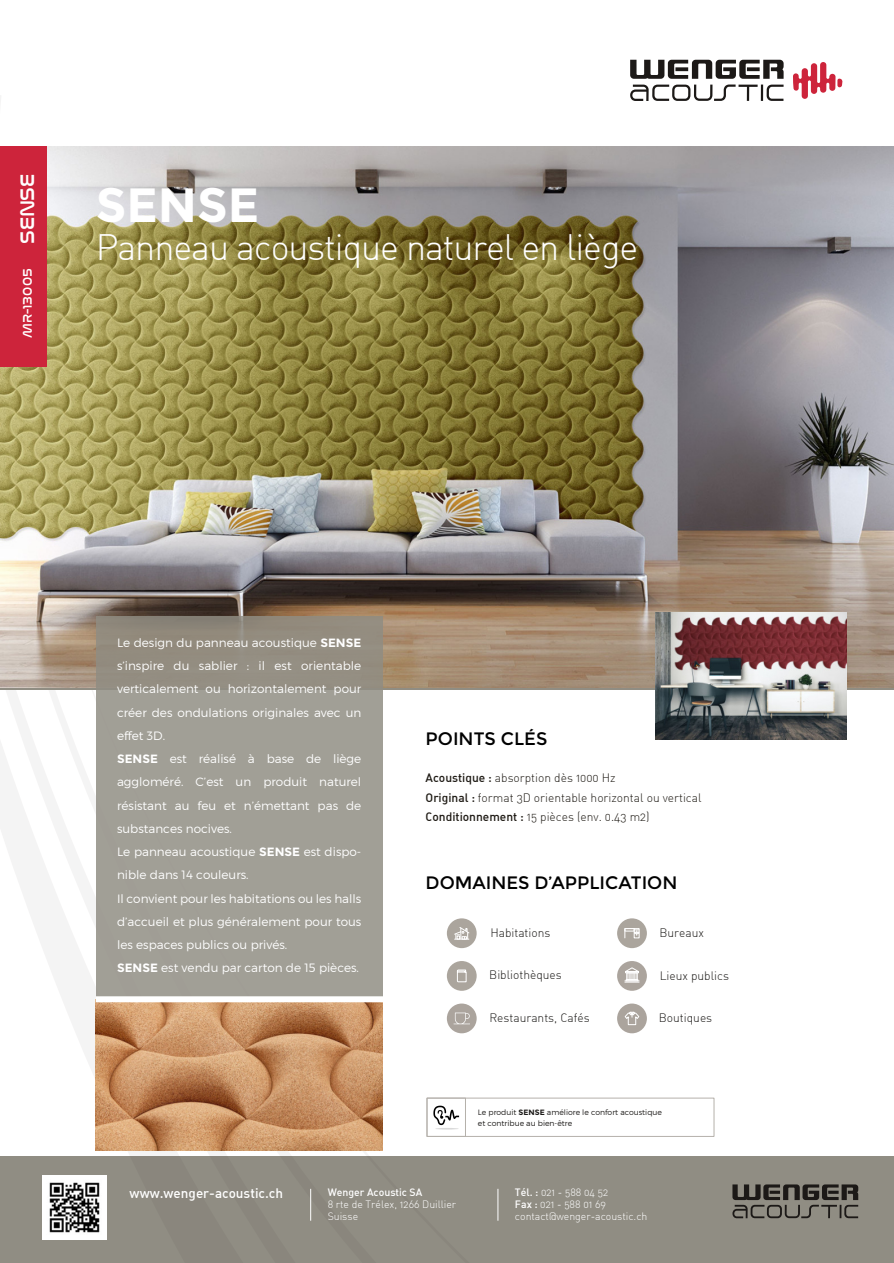
<style>
.page{position:relative;width:894px;height:1263px;background:#fff}
.page>*{position:absolute;margin:0;border:0;box-sizing:border-box;transform-origin:0 0}
.t1{font:700 48px "Montserrat";color:#fff}
.t2{font:36px "DIN Light Alternate";letter-spacing:-.03em;color:#fff}
.t3{font:18px "Montserrat";color:#000}
.t4{font:13.5px "DIN Medium Alternate";color:#fff}
.t5{font:12.9px "Nasalization Rg";color:#fff}
.t6{font:300 12px/23.2px "Montserrat";color:#fff}
.t7{font:12px/19.5px "DIN Light Alternate";color:#1e1a14}
.t8{font:12px "DIN Light Alternate";color:#1c1a18}
.t9{font:10.5px/12px "DIN Light Alternate";color:#fff}
.t10{font:10.5px "DIN Medium Alternate";color:#fff}
.t11{font:300 7.65px/10.1px "Montserrat";color:#1c1a18}
.s1{font-size:20.25px}
.s2{font-weight:700}
.s3{font-family:"DIN Medium Alternate"}
</style>
<div class="page">
<svg style="left:0;top:96px;width:516px;height:1061px"></svg>
<div style="left:0;top:1157px;width:893px;height:106px;background:#908d83"></div>
<hr style="left:497px;top:1189px;width:1px;height:32px;background:#fff">
<hr style="left:310px;top:1189px;width:1px;height:32px;background:#fff">
<svg style="left:793px;top:62px;width:49px;height:37px"></svg>
<svg style="left:630px;top:60px;width:153px;height:19px"></svg>
<svg style="left:630px;top:85px;width:153px;height:16px"></svg>
<svg style="left:732px;top:1184px;width:125px;height:34px"></svg>
<img style="left:43px;top:1176px;width:63px;height:63px">
<img style="left:96px;top:1002px;width:286px;height:148px">
<img style="left:0;top:146px;width:893px;height:543px">
<hr style="left:0;top:689px;width:893px;height:1px;background:#908d83">
<div style="left:0;top:146px;width:47px;height:221px;background:#cd243b"></div>
<div style="left:96px;top:616px;width:286px;height:383px;background:#908d83;opacity:.84"></div>
<div style="left:96px;top:996px;width:288px;height:6px;background:#fff"></div>
<div style="left:426px;top:1098px;width:288px;height:39px;border:1px solid #b5b1ab"></div>
<div style="left:426px;top:1098px;width:39px;height:39px;border:1px solid #b5b1ab"></div>
<svg style="left:433px;top:1106px;width:26px;height:23px"></svg>
<div style="left:617px;top:918px;width:29px;height:30px;background:#aba59d;border-radius:50%"></div>
<svg style="left:624px;top:928px;width:15px;height:10px"></svg>
<div style="left:446px;top:918px;width:30px;height:30px;background:#aba59d;border-radius:50%"></div>
<svg style="left:454px;top:927px;width:15px;height:13px"></svg>
<div style="left:446px;top:961px;width:30px;height:30px;background:#aba59d;border-radius:50%"></div>
<svg style="left:457px;top:970px;width:9px;height:12px"></svg>
<div style="left:617px;top:961px;width:29px;height:30px;background:#aba49d;border-radius:50%"></div>
<svg style="left:624px;top:967px;width:15px;height:16px"></svg>
<div style="left:446px;top:1003px;width:30px;height:30px;background:#aba49d;border-radius:50%"></div>
<svg style="left:453px;top:1013px;width:17px;height:11px"></svg>
<div style="left:617px;top:1003px;width:29px;height:30px;background:#aba49d;border-radius:50%"></div>
<svg style="left:624px;top:1011px;width:15px;height:14px"></svg>
<img style="left:655px;top:612px;width:191px;height:128px">
<p class="t5" style="left:22px;top:338px;width:166px;rotate:-90deg">MR-13005 <span class="s1">SENSE</span></p>
<h1 class="t1" style="left:96px;top:176px;width:165px">SENSE</h1>
<h2 class="t2" style="left:96px;top:226px;width:543px">Panneau acoustique naturel en liège</h2>
<p class="t6" style="left:117px;top:631px;width:246px">Le design du panneau acoustique <span class="s2">SENSE </span>s’inspire du sablier : il est orientable verticalement ou horizontalement pour créer des ondulations originales avec un effet 3D.<br><span class="s2">SENSE</span> est réalisé à base de liège aggloméré. C’est un produit naturel résistant au feu et n’émettant pas de substances nocives.<br>Le panneau acoustique <span class="s2">SENSE</span> est dispo&shy;nible dans 14 couleurs.<br>Il convient pour les habitations ou les halls d’accueil et plus généralement pour tous les espaces publics ou privés.<br><span class="s2">SENSE</span> est vendu par carton de 15 pièces.</p>
<h3 class="t3" style="left:425px;top:727px;width:123px">POINTS CLÉS</h3>
<p class="t7" style="left:425px;top:768px;width:277px"><span class="s3">Acoustique :</span> absorption dès 1000 Hz<br><span class="s3">Original :</span> format 3D orientable horizontal ou vertical<br><span class="s3">Conditionnement :</span> 15 pièces (env. 0.43 m2)</p>
<h3 class="t3" style="left:425px;top:872px;width:253px">DOMAINES D’APPLICATION</h3>
<p class="t8" style="left:490px;top:925px;width:62px">Habitations</p>
<p class="t8" style="left:659px;top:925px;width:46px">Bureaux</p>
<p class="t8" style="left:489px;top:967px;width:74px">Bibliothèques</p>
<p class="t8" style="left:659px;top:968px;width:71px">Lieux publics</p>
<p class="t8" style="left:489px;top:1011px;width:102px">Restaurants, Cafés</p>
<p class="t8" style="left:658px;top:1011px;width:55px">Boutiques</p>
<p class="t11" style="left:477px;top:1108px;width:185px">Le produit <span class="s2">SENSE</span> améliore le confort acoustique et contribue au bien-être</p>
<p class="t4" style="left:130px;top:1185px;width:155px">www.wenger-acoustic.ch</p>
<p class="t10" style="left:327px;top:1186px;width:96px">Wenger Acoustic SA</p>
<p class="t9" style="left:327px;top:1198px;width:130px">8 rte de Trélex, 1266 Duillier<br>Suisse</p>
<p class="t9" style="left:514px;top:1186px;width:134px"><span class="s3">Tél. :</span> 021 - 588 04 52<br><span class="s3">Fax :</span> 021 - 588 01 69 contact@wenger-acoustic.ch</p>
</div>
